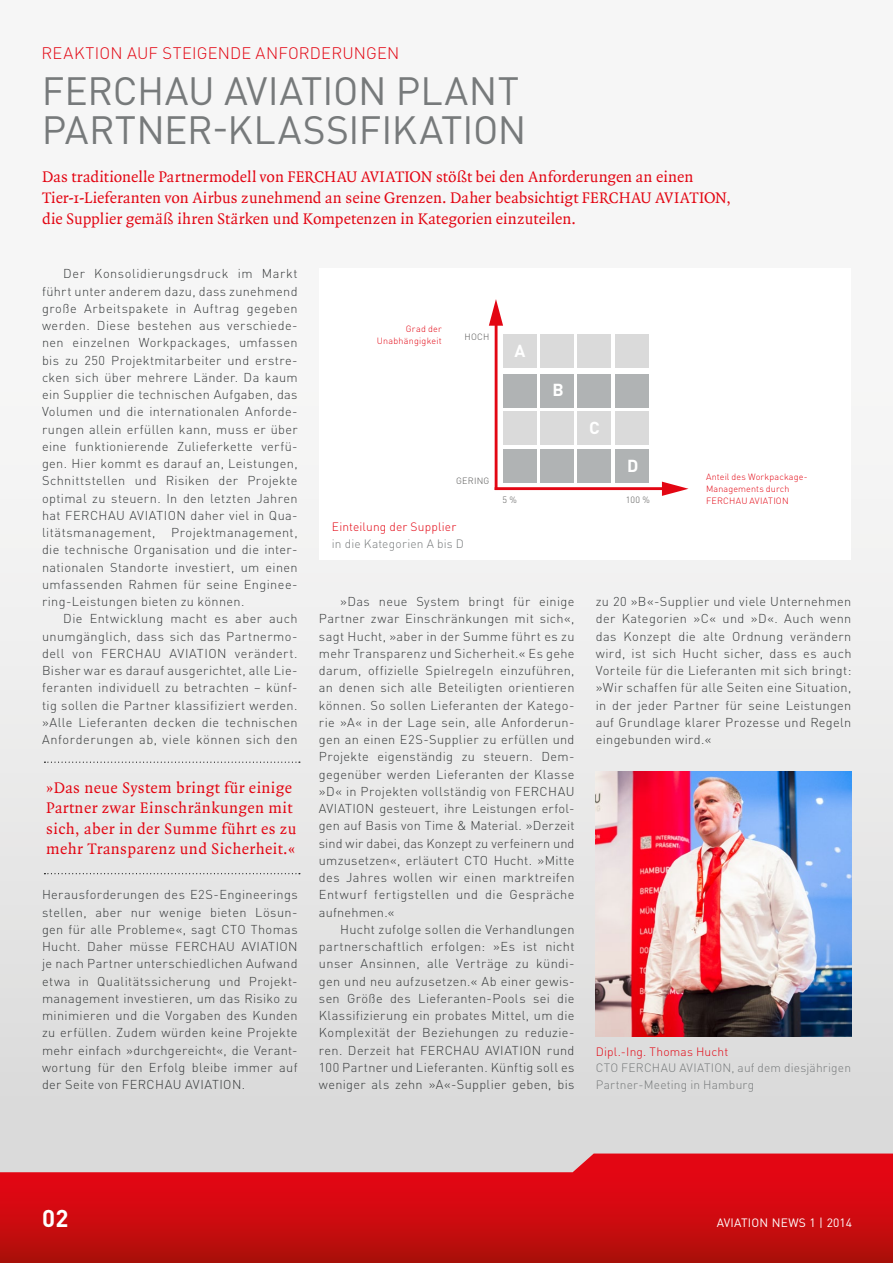
<style>
.page{position:relative;width:893px;height:1263px;background:#fff}
.page>*{position:absolute;margin:0;border:0;box-sizing:border-box;transform-origin:0 0}
.t1{font:39px/39px "FERCHAUDIN Pro";color:#777a7b}
.t2{font:700 24px "FERCHAUDIN Pro";color:#fff}
.t3{font:700 17.1px "FERCHAUDIN Pro";color:#fff}
.t4{font:16.5px/21px "FERCHAU Quadraat OT";color:#e30613}
.t5{font:16.5px/20.2px "FERCHAU Quadraat OT";letter-spacing:.02em;color:#e30613}
.t6{font:300 16.5px "FERCHAUDIN Pro";letter-spacing:.01em;color:#e30613}
.t7{font:300 12.75px/17.2px "FERCHAUDIN Pro";letter-spacing:.03em;color:#373a3b;text-align:justify}
.t8{font:300 12px/16.5px "FERCHAUDIN Pro";letter-spacing:.015em;color:#777a7b}
.t9{font:300 12px "FERCHAUDIN Pro";letter-spacing:.015em;color:#e30613}
.t10{font:12px "FERCHAUDIN Pro";letter-spacing:.02em;color:#fff}
.t11{font:300 9px/12px "FERCHAUDIN Pro";letter-spacing:.02em;color:#e30613;text-align:right}
.t12{font:300 9px "FERCHAUDIN Pro";letter-spacing:.03em;color:#575756}
</style>
<div class="page">
<div style="left:0;top:0;width:893px;height:1247px;background:linear-gradient(to bottom,#fdfdfd,#dcdbdb)"></div>
<svg style="left:0;top:1153px;width:893px;height:110px;background:#ce2227"></svg>
<div style="left:319px;top:268px;width:532px;height:292px;background:#fff"></div>
<svg style="left:44px;top:762px;width:256px;height:1px"></svg>
<svg style="left:44px;top:873px;width:256px;height:1px"></svg>
<img style="left:596px;top:771px;width:255px;height:265px">
<hr style="left:495px;top:324px;width:2px;height:166px;background:#e30613">
<svg style="left:489px;top:299px;width:14px;height:27px"></svg>
<hr style="left:495px;top:487px;width:168px;height:3px;background:#e30613">
<svg style="left:662px;top:482px;width:26px;height:14px"></svg>
<div style="left:503px;top:449px;width:34px;height:34px;background:#b0b3b4"></div>
<div style="left:503px;top:411px;width:34px;height:34px;background:#dadada"></div>
<div style="left:503px;top:374px;width:34px;height:34px;background:#b0b3b4"></div>
<div style="left:503px;top:334px;width:34px;height:34px;background:#dadada"></div>
<div style="left:540px;top:449px;width:34px;height:34px;background:#b0b3b4"></div>
<div style="left:540px;top:411px;width:34px;height:34px;background:#dadada"></div>
<div style="left:540px;top:374px;width:34px;height:34px;background:#b0b3b4"></div>
<div style="left:540px;top:334px;width:34px;height:34px;background:#dadada"></div>
<div style="left:577px;top:449px;width:34px;height:34px;background:#b0b3b4"></div>
<div style="left:577px;top:411px;width:34px;height:34px;background:#dadada"></div>
<div style="left:577px;top:374px;width:34px;height:34px;background:#b0b3b4"></div>
<div style="left:577px;top:334px;width:34px;height:34px;background:#dadada"></div>
<div style="left:615px;top:449px;width:34px;height:34px;background:#b0b3b4"></div>
<div style="left:615px;top:411px;width:34px;height:34px;background:#dadada"></div>
<div style="left:615px;top:374px;width:34px;height:34px;background:#b0b3b4"></div>
<div style="left:615px;top:334px;width:34px;height:34px;background:#dadada"></div>
<p class="t6" style="left:42px;top:41px;width:359px">REAKTION AUF STEIGENDE ANFORDERUNGEN</p>
<h1 class="t1" style="left:42px;top:67px;width:486px">FERCHAU AVIATION PLANT<br>PARTNER-KLASSIFIKATION</h1>
<p class="t4" style="left:42px;top:167px;width:691px">Das traditionelle Partnermodell von FERCHAU AVIATION stößt bei den Anforderungen an einen<br>Tier-1-Lieferanten von Airbus zunehmend an seine Grenzen. Daher beabsichtigt FERCHAU AVIATION, die Supplier gemäß ihren Stärken und Kompetenzen in Kategorien einzuteilen.</p>
<p class="t7" style="left:42px;top:264px;width:257px;text-indent:21px">Der Konsolidierungsdruck im Markt führt unter anderem dazu, dass zunehmend große Arbeitspakete in Auftrag gegeben werden. Diese bestehen aus verschiede&shy;nen einzelnen Workpackages, umfassen bis zu 250 Projektmitarbeiter und erstre&shy;cken sich über mehrere Länder. Da kaum ein Supplier die technischen Aufgaben, das Volumen und die internationalen Anforde&shy;rungen allein erfüllen kann, muss er über eine funktionierende Zulieferkette verfü&shy;gen. Hier kommt es darauf an, Leistungen, Schnittstellen und Risiken der Projekte optimal zu steuern. In den letzten Jahren hat FERCHAU AVIATION daher viel in Qua&shy;litätsmanagement, Projektmanagement, die technische Organisation und die inter&shy;nationalen Standorte investiert, um einen umfassenden Rahmen für seine Enginee&shy;ring-Leistungen bieten zu können.</p>
<p class="t7" style="left:42px;top:609px;width:257px;text-indent:21px">Die Entwicklung macht es aber auch unumgänglich, dass sich das Partnermo&shy;dell von FERCHAU AVIATION verändert.<br>Bisher war es darauf ausgerichtet, alle Lie&shy;feranten individuell zu betrachten – künf&shy;tig sollen die Partner klassifiziert werden. »Alle Lieferanten decken die technischen Anforderungen ab, viele können sich den</p>
<p class="t5" style="left:46px;top:778px;width:252px">»Das neue System bringt für einige Partner zwar Einschränkungen mit sich, aber in der Summe führt es zu mehr Transparenz und Sicherheit.«</p>
<p class="t7" style="left:42px;top:885px;width:257px">Herausforderungen des E2S-Engineerings stellen, aber nur wenige bieten Lösun&shy;gen für alle Probleme«, sagt CTO Thomas Hucht. Daher müsse FERCHAU AVIATION je nach Partner unterschiedlichen Aufwand etwa in Qualitätssicherung und Projekt&shy;management investieren, um das Risiko zu minimieren und die Vorgaben des Kunden zu erfüllen. Zudem würden keine Projekte mehr einfach »durchgereicht«, die Verant&shy;wortung für den Erfolg bleibe immer auf der Seite von FERCHAU AVIATION.</p>
<p class="t11" style="left:377px;top:322px;width:67px">Grad der<br>Unabhängigkeit</p>
<p class="t12" style="left:465px;top:330px;width:27px">HOCH</p>
<p class="t12" style="left:456px;top:474px;width:35px">GERING</p>
<p class="t9" style="left:332px;top:518px;width:126px">Einteilung der Supplier</p>
<p class="t8" style="left:332px;top:534px;width:134px">in die Kategorien A bis D</p>
<h3 class="t3" style="left:514px;top:336px;width:12px">A</h3>
<h3 class="t3" style="left:552px;top:376px;width:13px">B</h3>
<h3 class="t3" style="left:589px;top:414px;width:12px">C</h3>
<h3 class="t3" style="left:627px;top:452px;width:13px">D</h3>
<p class="t12" style="left:503px;top:493px;width:16px">5 %</p>
<p class="t12" style="left:626px;top:493px;width:26px">100 %</p>
<p class="t11" style="left:706px;top:470px;width:103px;text-align:left">Anteil des Workpackage-<br>Managements durch<br>FERCHAU AVIATION</p>
<p class="t7" style="left:319px;top:592px;width:257px;text-indent:21px">»Das neue System bringt für einige Partner zwar Einschränkungen mit sich«, sagt Hucht, »aber in der Summe führt es zu mehr Transparenz und Sicherheit.« Es gehe darum, offizielle Spielregeln einzuführen, an denen sich alle Beteiligten orientieren können. So sollen Lieferanten der Katego&shy;rie »A« in der Lage sein, alle Anforderun&shy;gen an einen E2S-Supplier zu erfüllen und Projekte eigenständig zu steuern. Dem&shy;gegenüber werden Lieferanten der Klasse »D« in Projekten vollständig von FERCHAU AVIATION gesteuert, ihre Leistungen erfol&shy;gen auf Basis von Time &amp; Material. »Derzeit sind wir dabei, das Konzept zu verfeinern und umzusetzen«, erläutert CTO Hucht. »Mitte des Jahres wollen wir einen marktreifen Entwurf fertigstellen und die Gespräche aufnehmen.«</p>
<p class="t7" style="left:319px;top:919px;width:257px;text-indent:21px">Hucht zufolge sollen die Verhandlungen partnerschaftlich erfolgen: »Es ist nicht unser Ansinnen, alle Verträge zu kündi&shy;gen und neu aufzusetzen.« Ab einer gewis&shy;sen Größe des Lieferanten-Pools sei die Klassifizierung ein probates Mittel, um die Komplexität der Beziehungen zu reduzie&shy;ren. Derzeit hat FERCHAU AVIATION rund 100 Partner und Lieferanten. Künftig soll es weniger als zehn »A«-Supplier geben, bis</p>
<p class="t7" style="left:596px;top:592px;width:257px">zu 20 »B«-Supplier und viele Unternehmen der Kategorien »C« und »D«. Auch wenn das Konzept die alte Ordnung verändern wird, ist sich Hucht sicher, dass es auch Vorteile für die Lieferanten mit sich bringt: »Wir schaffen für alle Seiten eine Situation, in der jeder Partner für seine Leistungen auf Grundlage klarer Prozesse und Regeln eingebunden wird.«</p>
<p class="t9" style="left:596px;top:1042px;width:134px">Dipl.-Ing. Thomas Hucht</p>
<p class="t8" style="left:596px;top:1059px;width:257px">CTO FERCHAU AVIATION, auf dem diesjährigen<br>Partner-Meeting in Hamburg</p>
<h2 class="t2" style="left:42px;top:1198px;width:28px">02</h2>
<p class="t10" style="left:717px;top:1213px;width:137px">AVIATION NEWS 1 | 2014</p>
</div>
